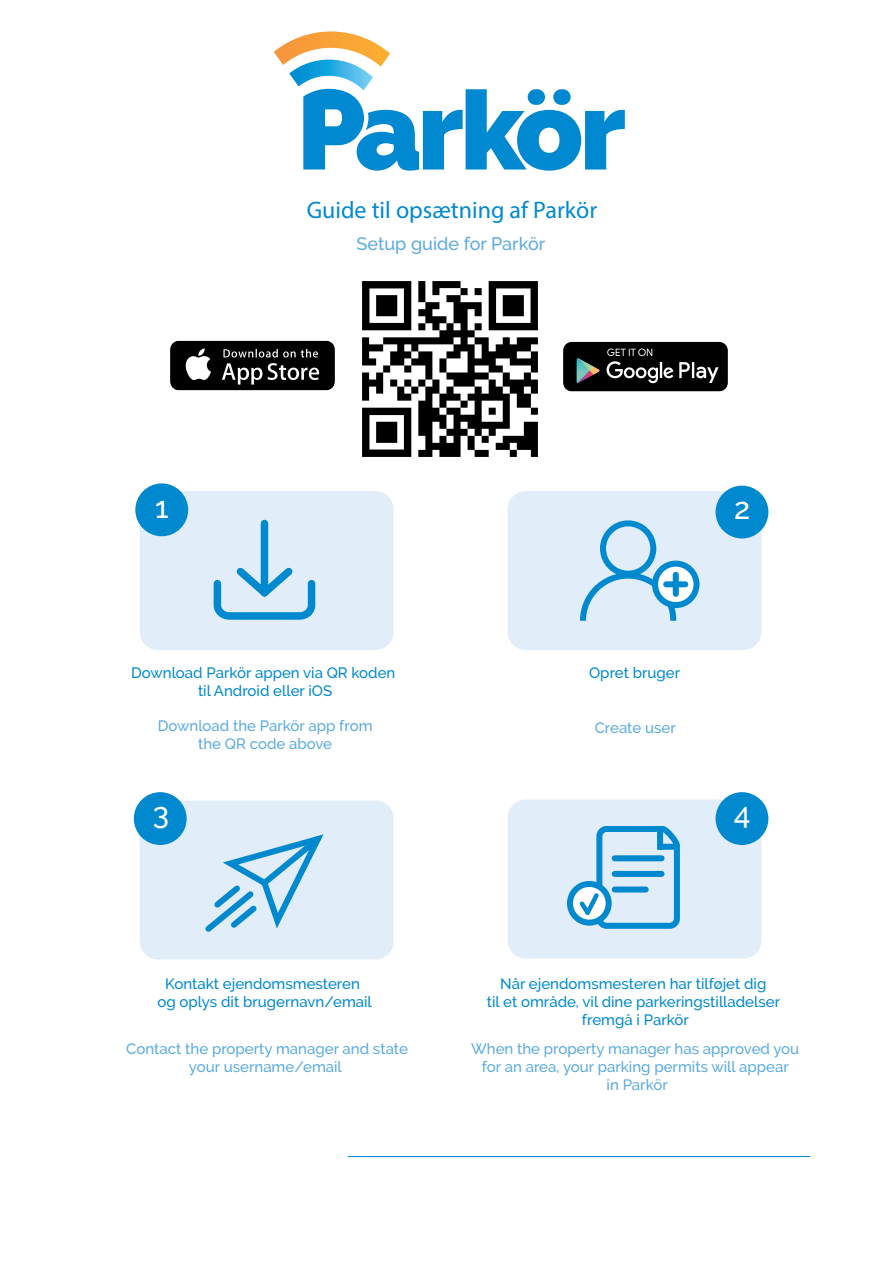
<style>
.page{position:relative;width:893px;height:1263px;background:#fff}
.page>*{position:absolute;margin:0;border:0;box-sizing:border-box;transform-origin:0 0}
.t1{font:500 30px "Raleway";color:#fff}
.t2{font:24px "Myriad Pro";color:#0089cf}
.t3{font:500 18px "Raleway";color:#5babdf}
.t4{font:500 15px/18px "Raleway";color:#0089cf;text-align:center}
.t5{font:500 15px/18px "Raleway";color:#5babdf;text-align:center}
</style>
<div class="page">
<img style="left:170px;top:340px;width:165px;height:51px">
<img style="left:563px;top:341px;width:165px;height:51px">
<hr style="left:348px;top:1156px;width:462px;height:1px;background:#0089cf">
<svg style="left:274px;top:31px;width:351px;height:140px"></svg>
<div style="left:140px;top:491px;width:254px;height:159px;background:#e1edf8;border-radius:18px"></div>
<div style="left:140px;top:800px;width:254px;height:159px;background:#e1edf8;border-radius:18px"></div>
<div style="left:508px;top:491px;width:253px;height:159px;background:#e1edf8;border-radius:18px"></div>
<div style="left:508px;top:799px;width:253px;height:159px;background:#e1edf8;border-radius:18px"></div>
<div style="left:261px;top:523px;width:7px;height:69px;background:#0089cf"></div>
<svg style="left:213px;top:561px;width:103px;height:59px"></svg>
<svg style="left:580px;top:570px;width:97px;height:51px"></svg>
<div style="left:600px;top:520px;width:56px;height:57px;border:6px solid #0089cf;border-radius:50%"></div>
<svg style="left:655px;top:564px;width:41px;height:41px"></svg>
<div style="left:652px;top:561px;width:47px;height:47px;border:6px solid #0089cf;border-radius:50%"></div>
<div style="left:673px;top:575px;width:6px;height:19px;background:#0089cf"></div>
<div style="left:666px;top:581px;width:19px;height:6px;background:#0089cf"></div>
<svg style="left:205px;top:834px;width:119px;height:98px"></svg>
<svg style="left:570px;top:884px;width:39px;height:39px"></svg>
<div style="left:567px;top:881px;width:45px;height:45px;border:6px solid #0089cf;border-radius:50%"></div>
<svg style="left:576px;top:826px;width:104px;height:103px"></svg>
<div style="left:657px;top:829px;width:6px;height:21px;background:#0089cf"></div>
<div style="left:658px;top:844px;width:18px;height:6px;background:#0089cf"></div>
<div style="left:716px;top:792px;width:52px;height:53px;background:#0089cf;border-radius:50%"></div>
<div style="left:134px;top:792px;width:53px;height:53px;background:#0089cf;border-radius:50%"></div>
<div style="left:716px;top:486px;width:52px;height:52px;background:#0089cf;border-radius:50%"></div>
<div style="left:135px;top:483px;width:53px;height:53px;background:#0089cf;border-radius:50%"></div>
<img style="left:362px;top:281px;width:176px;height:176px">
<h2 class="t2" style="left:307px;top:195px;width:292px">Guide til opsætning af Parkör</h2>
<p class="t3" style="left:357px;top:233px;width:190px">Setup guide for Parkör</p>
<h1 class="t1" style="left:155px;top:490px;width:15px">1</h1>
<h1 class="t1" style="left:734px;top:491px;width:18px">2</h1>
<p class="t4" style="left:131px;top:663px;width:266px">Download Parkör appen via QR koden</p>
<p class="t4" style="left:589px;top:663px;width:93px">Opret bruger</p>
<p class="t4" style="left:198px;top:681px;width:136px">til Android eller iOS</p>
<p class="t5" style="left:158px;top:717px;width:216px">Download the Parkör app from</p>
<p class="t5" style="left:595px;top:719px;width:83px">Create user</p>
<p class="t5" style="left:198px;top:735px;width:135px">the QR code above</p>
<h1 class="t1" style="left:153px;top:796px;width:18px">3</h1>
<h1 class="t1" style="left:734px;top:796px;width:18px">4</h1>
<p class="t4" style="left:157px;top:975px;width:216px">Kontakt ejendomsmesteren og oplys dit brugernavn/email</p>
<p class="t5" style="left:126px;top:1040px;width:283px">Contact the property manager and state your username/email</p>
<p class="t4" style="left:487px;top:975px;width:295px">Når ejendomsmesteren har tilføjet dig<br>til et område, vil dine parkeringstilladelser fremgå i Parkör</p>
<p class="t5" style="left:471px;top:1040px;width:330px">When the property manager has approved you for an area, your parking permits will appear<br>in Parkör</p>
</div>
